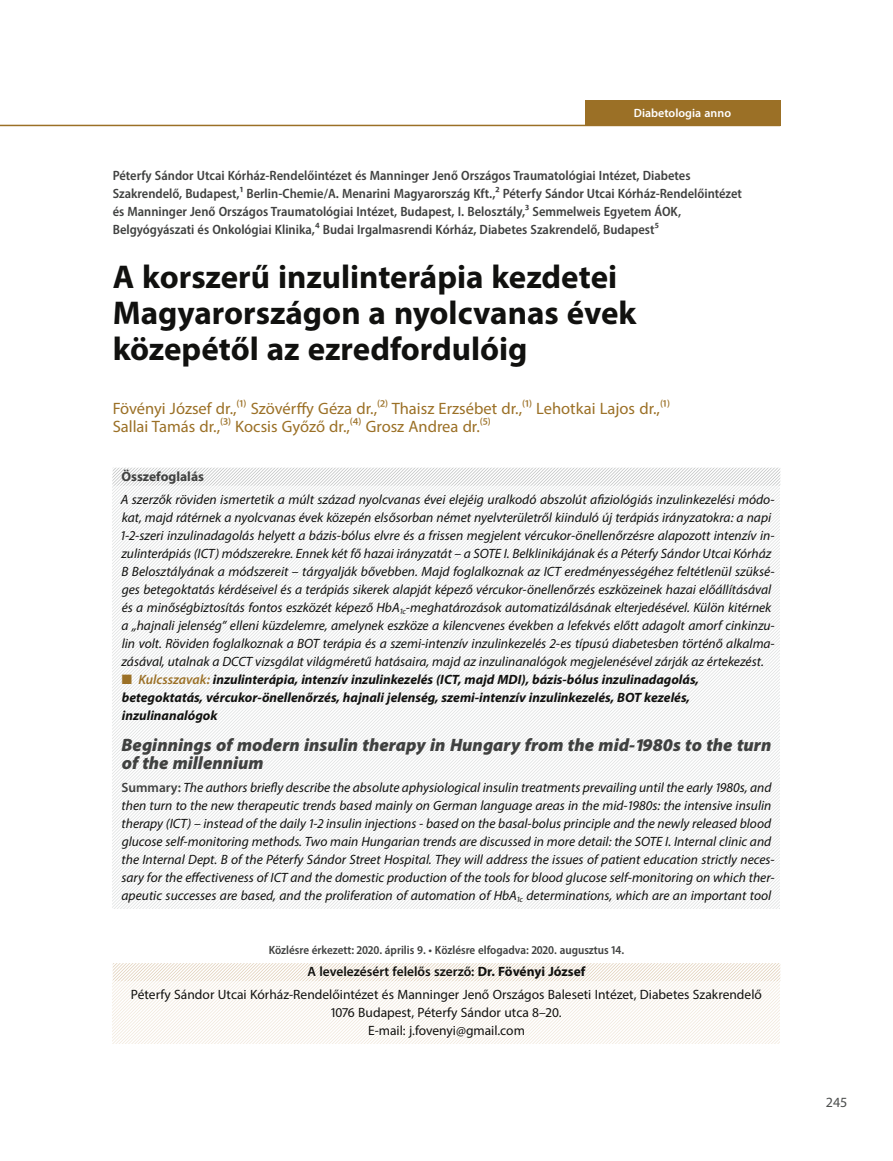
<style>
.page{position:relative;width:893px;height:1161px;background:#fff}
.page>*{position:absolute;margin:0;border:0;box-sizing:border-box;transform-origin:0 0}
.Főcím{font:700 33px/36px "Myriad Pro";color:#11110f}
.Főcím_2{font:italic 900 18px/18px "Myriad Pro";color:#404140}
.Szerzők{font:16.5px/18px "Myriad Pro";color:#9b7026}
.t1{font:14.1px "Myriad Pro";color:#4d4f4e}
.Összefoglalás_1__mag{font:italic 13.5px/18px "Myriad Pro";color:#11110f}
.Összefoglalás_2__ang{font:italic 13.5px/18px "Myriad Pro";color:#11110f}
.Munkahelyek{font:600 semi-condensed 13.5px/18px "Myriad Pro";color:#404140}
.t2{font:italic 700 13.5px/18px "Myriad Pro";color:#11110f}
.Levelezési_cím{font:13.5px "Myriad Pro";color:#11110f}
.Levelezési_cím_fej{font:600 13.5px "Myriad Pro";color:#11110f}
.Összefoglalás_cím{font:700 13.5px "Myriad Pro";color:#404140}
.Közlés{font:600 semi-condensed 12px "Myriad Pro";color:#404140}
.t3{font:600 12px "Myriad Pro";color:#fff}
.s1{color:#9b7026}
.s2{font-weight:600;color:#9b7026}
.s3{font-weight:600;font-style:normal;color:#404140}
.s4{font-weight:700}
</style>
<div class="page">
<svg style="left:112px;top:467px;width:669px;height:577px"></svg>
<hr style="left:0;top:125px;width:780px;height:1px;background:#9b7026">
<div style="left:585px;top:100px;width:195px;height:25px;background:#9b7026"></div>
<p class="t3" style="left:634px;top:105px;width:99px">Diabetologia anno</p>
<p class="Munkahelyek" style="left:113px;top:166px;width:631px">Péterfy Sándor Utcai Kórház-Rendelőintézet és Manninger Jenő Országos Traumatológiai Intézet, Diabetes Szakrendelő, Budapest,1 Berlin-Chemie/A. Menarini Magyarország Kft.,2 Péterfy Sándor Utcai Kórház-Rendelőintézet és Manninger Jenő Országos Traumatológiai Intézet, Budapest, I. Belosztály,3 Semmelweis Egyetem ÁOK, Belgyógyászati és Onkológiai Klinika,4 Budai Irgalmasrendi Kórház, Diabetes Szakrendelő, Budapest5</p>
<p class="Főcím" style="left:113px;top:257px;width:525px">A korszerű inzulinterápia kezdetei<br>Magyarországon a nyolcvanas évek közepétől az ezredfordulóig</p>
<p class="Szerzők" style="left:113px;top:399px;width:559px">Fövényi József dr.,(1) Szövérffy Géza dr.,(2) Thaisz Erzsébet dr.,(1) Lehotkai Lajos dr.,(1)<br>Sallai Tamás dr.,(3) Kocsis Győző dr.,(4) Grosz Andrea dr.(5)</p>
<p class="Összefoglalás_cím" style="left:122px;top:468px;width:84px">Összefoglalás</p>
<p class="Összefoglalás_1__mag" style="left:120px;top:490px;width:656px">A szerzők röviden ismertetik a múlt század nyolcvanas évei elejéig uralkodó abszolút afiziológiás inzulinkezelési módo&shy;kat, majd rátérnek a nyolcvanas évek közepén elsősorban német nyelvterületről kiinduló új terápiás irányzatokra: a napi 1-2-szeri inzulinadagolás helyett a bázis-bólus elvre és a frissen megjelent vércukor-önellenőrzésre alapozott intenzív in&shy;zulinterápiás (ICT) módszerekre. Ennek két fő hazai irányzatát – a SOTE I. Belklinikájának és a Péterfy Sándor Utcai Kórház B Belosztályának a módszereit – tárgyalják bővebben. Majd foglalkoznak az ICT eredményességéhez feltétlenül szüksé&shy;ges betegoktatás kérdéseivel és a terápiás sikerek alapját képező vércukor-önellenőrzés eszközeinek hazai előállításával és a minőségbiztosítás fontos eszközét képező HbA<sub>1c</sub>-meghatározások automatizálásának elterjedésével. Külön kitérnek a „hajnali jelenség” elleni küzdelemre, amelynek eszköze a kilencvenes években a lefekvés előtt adagolt amorf cinkinzu&shy;lin volt. Röviden foglalkoznak a BOT terápia és a szemi-intenzív inzulinkezelés 2-es típusú diabetesben történő alkalma&shy;zásával, utalnak a DCCT vizsgálat világméretű hatásaira, majd az inzulinanalógok megjelenésével zárják az értekezést.</p>
<p class="t2" style="left:122px;top:670px;width:579px"><span class="s1">■</span> <span class="s2">Kulcsszavak:</span> inzulinterápia, intenzív inzulinkezelés (ICT, majd MDI), bázis-bólus inzulinadagolás, betegoktatás, vércukor-önellenőrzés, hajnali jelenség, szemi-intenzív inzulinkezelés, BOT kezelés, inzulinanalógok</p>
<p class="Főcím_2" style="left:122px;top:735px;width:651px">Beginnings of modern insulin therapy in Hungary from the mid-1980s to the turn of the millennium</p>
<p class="Összefoglalás_2__ang" style="left:121px;top:778px;width:655px"><span class="s3">Summary:</span> The authors briefly describe the absolute aphysiological insulin treatments prevailing until the early 1980s, and then turn to the new therapeutic trends based mainly on German language areas in the mid-1980s: the intensive insulin therapy (ICT) – instead of the daily 1-2 insulin injections - based on the basal-bolus principle and the newly released blood glucose self-monitoring methods. Two main Hungarian trends are discussed in more detail: the SOTE I. Internal clinic and the Internal Dept. B of the Péterfy Sándor Street Hospital. They will address the issues of patient education strictly neces&shy;sary for the effectiveness of ICT and the domestic production of the tools for blood glucose self-monitoring on which ther&shy;apeutic successes are based, and the proliferation of automation of HbA<sub>1c</sub> determinations, which are an important tool</p>
<p class="Közlés" style="left:269px;top:942px;width:357px">Közlésre érkezett: 2020. április 9. • Közlésre elfogadva: 2020. augusztus 14.</p>
<p class="Levelezési_cím_fej" style="left:307px;top:963px;width:280px">A levelezésért felelős szerző: <span class="s4">Dr. Fövényi József</span></p>
<p class="Levelezési_cím" style="left:131px;top:986px;width:632px">Péterfy Sándor Utcai Kórház-Rendelőintézet és Manninger Jenő Országos Baleseti Intézet, Diabetes Szakrendelő</p>
<p class="Levelezési_cím" style="left:331px;top:1004px;width:232px">1076 Budapest, Péterfy Sándor utca 8–20.</p>
<p class="Levelezési_cím" style="left:368px;top:1022px;width:158px">E-mail: j.fovenyi@gmail.com</p>
<p class="t1" style="left:826px;top:1094px;width:23px">245</p>
</div>
